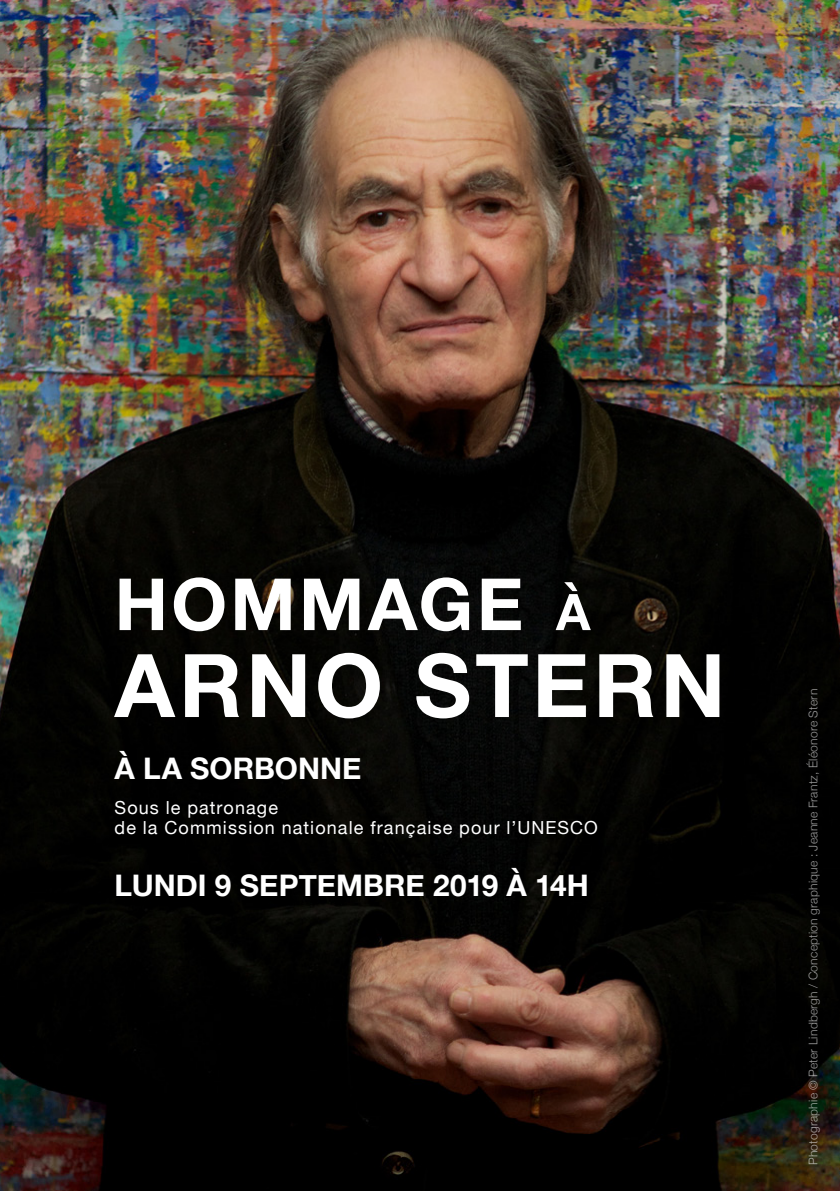
<style>
.page{position:relative;width:840px;height:1191px;background:#fff}
.page>*{position:absolute;margin:0;border:0;box-sizing:border-box;transform-origin:0 0}
.t1{font:700 87.8px "Helvetica Neue";letter-spacing:.04em;color:#fff}
.t2{font:700 72px "Helvetica Neue";letter-spacing:.045em;color:#fff}
.t3{font:700 29.6px "Helvetica Neue";color:#fff}
.t4{font:18px/20px "Helvetica Neue";letter-spacing:.06em;color:#fff}
.t5{font:300 12px "Helvetica Neue";letter-spacing:.025em;color:#fff}
.s1{font-size:50.4px}
</style>
<div class="page">
<img style="left:0;top:0;width:839px;height:1191px">
<h2 class="t2" style="left:114px;top:548px;width:477px">HOMMAGE <span class="s1">à</span></h2>
<h1 class="t1" style="left:114px;top:617px;width:612px">ARNO STERN</h1>
<h3 class="t3" style="left:114px;top:745px;width:248px">À LA SORBONNE</h3>
<h3 class="t4" style="left:114px;top:798px;width:484px">Sous le patronage<br>de la Commission nationale française pour l’UNESCO</h3>
<h3 class="t3" style="left:114px;top:862px;width:475px">LUNDI 9 SEPTEMBRE 2019 À 14H</h3>
<p class="t5" style="left:803px;top:1165px;width:478px;rotate:-90deg">Photographie © Peter Lindbergh / Conception graphique : Jeanne Frantz, Éléonore Stern</p>
</div>
